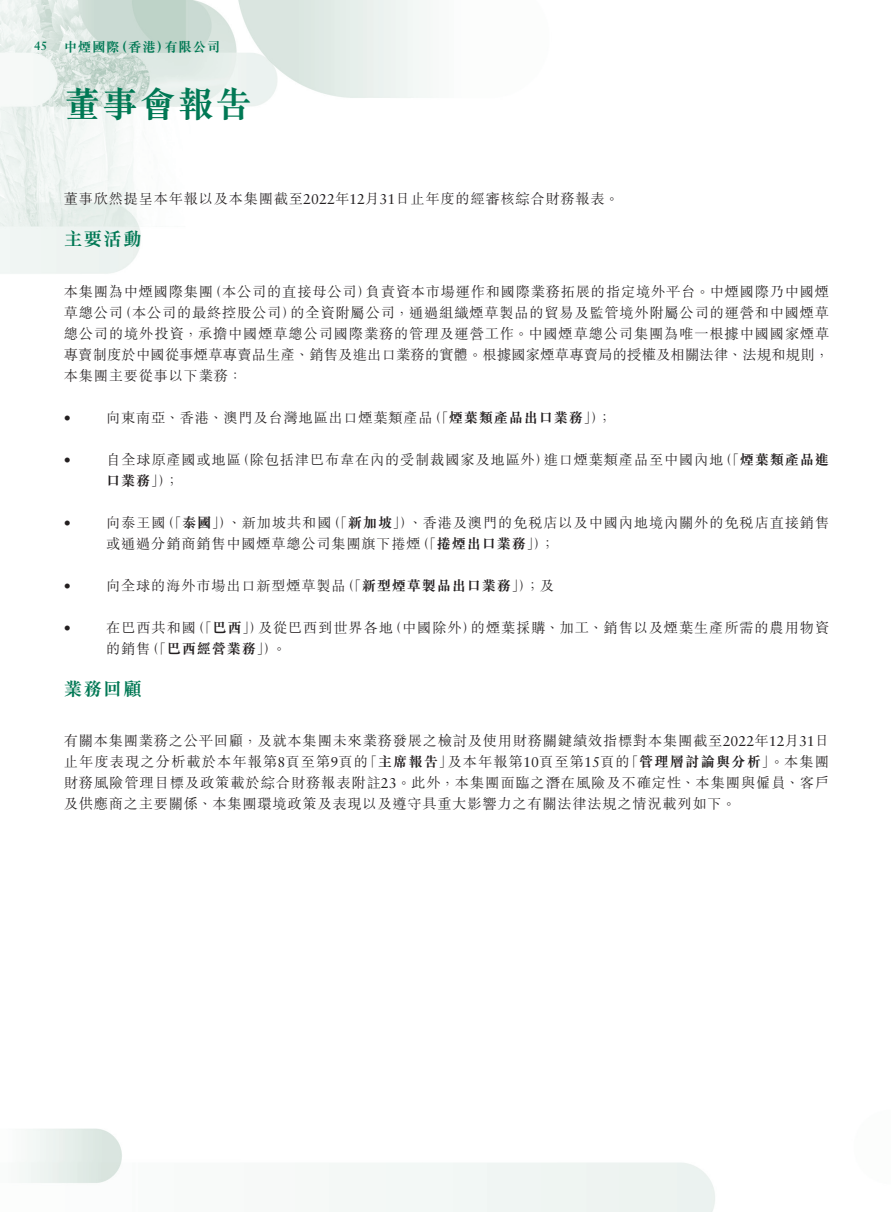
<style>
.page{position:relative;width:893px;height:1212px;background:#fff}
.page>*{position:absolute;margin:0;border:0;box-sizing:border-box;transform-origin:0 0}
.t1{font:700 36.75px "M Sung HK";letter-spacing:.03em;color:#007854}
.t2{font:700 18.75px "M Sung HK";letter-spacing:.055em;color:#007854}
.t3{font:300 14.25px/21px "M Sung HK";letter-spacing:.055em;color:#231f20}
.t4{font:700 14.25px "M Sung HK";letter-spacing:.055em;color:#231f20}
.t5{font:300 14.25px "M Sung HK";letter-spacing:.075em;color:#231f20}
.t6{font:14.25px "Sabon LT Std";color:#231f20}
.t7{font:700 13.5px "M Sung HK";letter-spacing:.05em;color:#007854}
.t8{font:700 12px "Sabon LT Std";color:#007854}
.s1{font-family:"Sabon LT Std";font-weight:400}
.s2{font-weight:300}
.s3{font-weight:700}
</style>
<div class="page">
<img style="left:0;top:0;width:715px;height:1212px">
<p class="t8" style="left:34px;top:39px;width:15px">45</p>
<p class="t7" style="left:115px;top:41px;width:56px">（香港）</p>
<p class="t7" style="left:64px;top:41px;width:58px">中煙國際</p>
<p class="t7" style="left:164px;top:41px;width:58px">有限公司</p>
<h1 class="t1" style="left:64px;top:86px;width:190px">董事會報告</h1>
<p class="t3" style="left:64px;top:187px;width:557px">董事欣然提呈本年報以及本集團截至<span class="s1">2022</span>年<span class="s1">12</span>月<span class="s1">31</span>日止年度的經審核綜合財務報表。</p>
<h2 class="t2" style="left:64px;top:230px;width:79px">主要活動</h2>
<p class="t3" style="left:366px;top:280px;width:465px">負責資本市場運作和國際業務拓展的指定境外平台。中煙國際乃中國煙</p>
<p class="t3" style="left:64px;top:280px;width:151px">本集團為中煙國際集團</p>
<p class="t3" style="left:208px;top:280px;width:164px">（本公司的直接母公司）</p>
<p class="t3" style="left:118px;top:301px;width:180px">（本公司的最終控股公司）</p>
<p class="t3" style="left:291px;top:301px;width:540px">的全資附屬公司，通過組織煙草製品的貿易及監管境外附屬公司的運營和中國煙草</p>
<p class="t3" style="left:64px;top:301px;width:767px">草總公司<br>總公司的境外投資，承擔中國煙草總公司國際業務的管理及運營工作。中國煙草總公司集團為唯一根據中國國家煙草專賣制度於中國從事煙草專賣品生產、銷售及進出口業務的實體。根據國家煙草專賣局的授權及相關法律、法規和規則，本集團主要從事以下業務：</p>
<p class="t4" style="left:427px;top:410px;width:186px"><span class="s2">（「</span>煙葉類產品出口業務 <span class="s2">;(「</span></p>
<p class="t3" style="left:106px;top:406px;width:328px">向東南亞、香港、澳門及台灣地區出口煙葉類產品</p>
<p class="t6" style="left:64px;top:409px;width:9px">•</p>
<p class="t6" style="left:64px;top:451px;width:9px">•</p>
<p class="t3" style="left:544px;top:448px;width:181px">進口煙葉類產品至中國內地</p>
<p class="t3" style="left:106px;top:448px;width:136px">自全球原產國或地區</p>
<p class="t3" style="left:236px;top:448px;width:315px">（除包括津巴布韋在內的受制裁國家及地區外）</p>
<p class="t4" style="left:718px;top:452px;width:112px"><span class="s2">（「</span>煙葉類產品進</p>
<p class="t4" style="left:106px;top:473px;width:74px">口業務 <span class="s2">;(「</span></p>
<p class="t6" style="left:64px;top:514px;width:9px">•</p>
<p class="t3" style="left:106px;top:511px;width:61px">向泰王國</p>
<p class="t3" style="left:326px;top:511px;width:504px">（「<span class="s3">新加坡</span>」）、香港及澳門的免稅店以及中國內地境內關外的免稅店直接銷售</p>
<p class="t3" style="left:161px;top:511px;width:172px">（「<span class="s3">泰國</span>」）、新加坡共和國</p>
<p class="t6" style="left:64px;top:577px;width:9px">•</p>
<p class="t3" style="left:106px;top:532px;width:316px">或通過分銷商銷售中國煙草總公司集團旗下捲煙</p>
<p class="t4" style="left:340px;top:578px;width:215px"><span class="s2">（「</span>新型煙草製品出口業務<span class="s2">」）；及</span></p>
<p class="t4" style="left:415px;top:536px;width:141px"><span class="s2">（「</span>捲煙出口業務 <span class="s2">;(「</span></p>
<p class="t3" style="left:106px;top:574px;width:241px">向全球的海外市場出口新型煙草製品</p>
<p class="t6" style="left:64px;top:619px;width:9px">•</p>
<p class="t3" style="left:471px;top:616px;width:360px">的煙葉採購、加工、銷售以及煙葉生產所需的農用物資</p>
<p class="t3" style="left:258px;top:616px;width:137px">及從巴西到世界各地</p>
<p class="t3" style="left:388px;top:616px;width:90px">（中國除外）</p>
<p class="t3" style="left:106px;top:616px;width:91px">在巴西共和國</p>
<p class="t3" style="left:191px;top:616px;width:74px">（「<span class="s3">巴西</span>」）</p>
<p class="t3" style="left:106px;top:637px;width:46px">的銷售</p>
<h2 class="t2" style="left:64px;top:679px;width:79px">業務回顧</h2>
<p class="t3" style="left:64px;top:729px;width:767px;text-align:right">有關本集團業務之公平回顧，及就本集團未來業務發展之檢討及使用財務關鍵績效指標對本集團截至<span class="s1">2022</span>年<span class="s1">12</span>月<span class="s1">31</span>日「<span class="s3">管理層討論與分析</span>」。本集團</p>
<p class="t4" style="left:145px;top:641px;width:134px"><span class="s2">（「</span>巴西經營業務 <span class="s2">(「</span></p>
<p class="t3" style="left:272px;top:637px;width:16px">。</p>
<p class="t3" style="left:64px;top:750px;width:767px">止年度表現之分析載於本年報第<span class="s1">8</span>頁至第<span class="s1">9</span>頁的<br>財務風險管理目標及政策載於綜合財務報表附註<span class="s1">23</span>。此外，本集團面臨之潛在風險及不確定性、本集團與僱員、客戶及供應商之主要關係、本集團環境政策及表現以及遵守具重大影響力之有關法律法規之情況載列如下。</p>
<p class="t5" style="left:448px;top:752px;width:184px">及本年報第<span class="s1">10</span>頁至第<span class="s1">15</span>頁的</p>
<p class="t4" style="left:363px;top:755px;width:90px"><span class="s2">「</span>主席報告<span class="s2">」</span></p>
</div>
